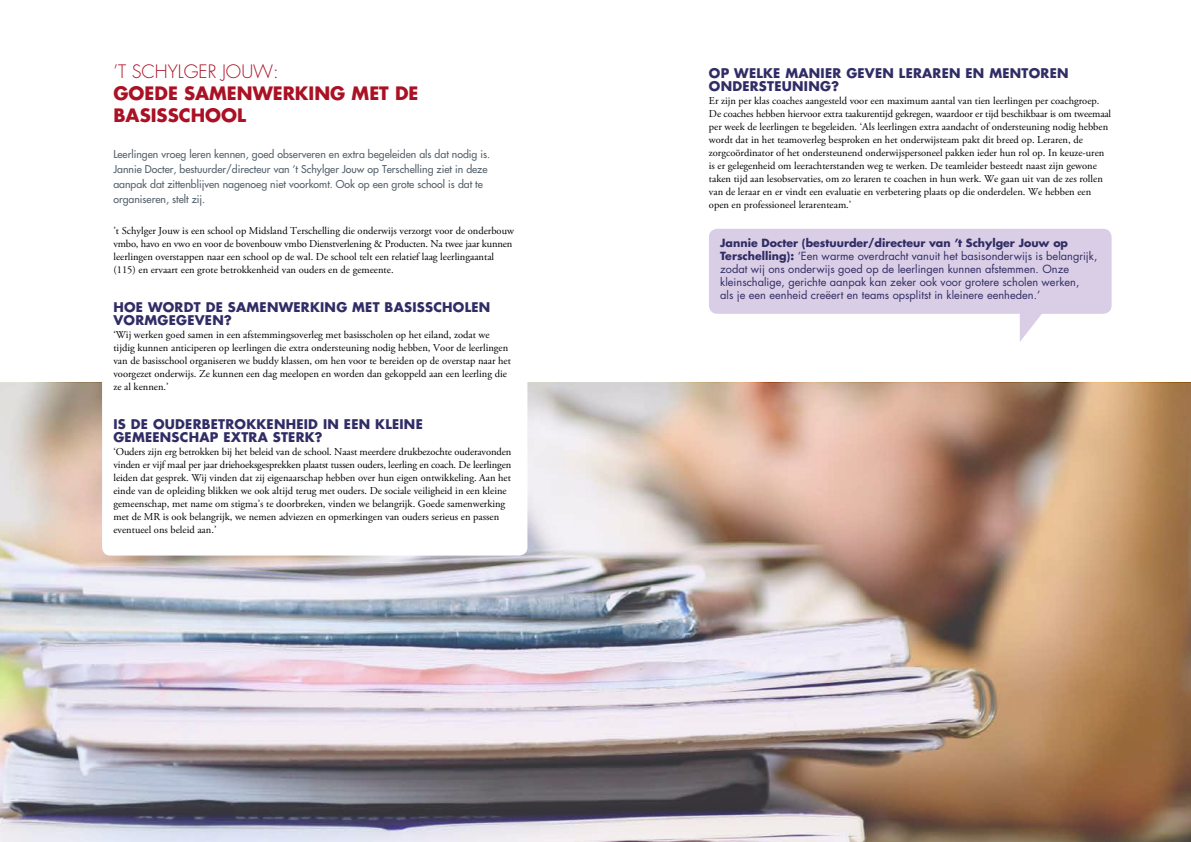
<style>
.page{position:relative;width:1191px;height:842px;background:#fff}
.page>*{position:absolute;margin:0;border:0;box-sizing:border-box;transform-origin:0 0}
.t1{font:700 18px/22px "Futura Std";color:#aa1124}
.t2{font:300 18px "Futura Std";color:#aa1124}
.t3{font:700 13px/13px "Futura Std";letter-spacing:.02em;color:#302c65}
.t4{font:11px/13px "Futura Std";color:#302c65}
.t5{font:10.5px/13px "Adobe Garamond Pro";color:#000}
.t6{font:500 10.5px/15px "Futura Std";color:#54616c}
.s1{font-weight:700}
</style>
<div class="page">
<img style="left:0;top:383px;width:1191px;height:459px">
<div style="left:102px;top:331px;width:425px;height:225px;background:#fff;border-radius:9px"></div>
<svg style="left:1020px;top:314px;width:22px;height:28px"></svg>
<div style="left:709px;top:229px;width:402px;height:85px;background:#d9cee5;border-radius:9px"></div>
<h1 class="t2" style="left:113px;top:61px;width:167px">’T SCHYLGER JOUW:</h1>
<h1 class="t1" style="left:113px;top:82px;width:306px">GOEDE SAMENWERKING MET DE<br>BASISSCHOOL</h1>
<p class="t6" style="left:113px;top:147px;width:378px">Leerlingen vroeg leren kennen, goed observeren en extra begeleiden als dat nodig is.<br>Jannie Docter, bestuurder/directeur van ’t Schylger Jouw op Terschelling ziet in deze aanpak dat zittenblijven nagenoeg niet voorkomt. Ook op een grote school is dat te organiseren, stelt zij.</p>
<p class="t5" style="left:113px;top:225px;width:402px">’t Schylger Jouw is een school op Midsland Terschelling die onderwijs verzorgt voor de onderbouw vmbo, havo en vwo en voor de bovenbouw vmbo Dienstverlening &amp; Producten. Na twee jaar kunnen leerlingen overstappen naar een school op de wal. De school telt een relatief laag leerlingaantal (115) en ervaart een grote betrokkenheid van ouders en de gemeente.</p>
<p class="t3" style="left:113px;top:300px;width:378px">HOE WORDT DE SAMENWERKING MET BASISSCHOLEN<br>VORMGEGEVEN?</p>
<p class="t5" style="left:113px;top:329px;width:399px">‘Wij werken goed samen in een afstemmingsoverleg met basisscholen op het eiland, zodat we tijdig kunnen anticiperen op leerlingen die extra ondersteuning nodig hebben, Voor de leerlingen van de basisschool organiseren we buddy klassen, om hen voor te bereiden op de overstap naar het voorgezet onderwijs. Ze kunnen een dag meelopen en worden dan gekoppeld aan een leerling die ze al kennen.’</p>
<p class="t3" style="left:113px;top:417px;width:311px">IS DE OUDERBETROKKENHEID IN EEN KLEINE<br>GEMEENSCHAP EXTRA STERK?</p>
<p class="t5" style="left:113px;top:446px;width:399px">‘Ouders zijn erg betrokken bij het beleid van de school. Naast meerdere drukbezochte ouderavonden vinden er vijf maal per jaar driehoeksgesprekken plaatst tussen ouders, leerling en coach. De leerlingen leiden dat gesprek. Wij vinden dat zij eigenaarschap hebben over hun eigen ontwikkeling. Aan het einde van de opleiding blikken we ook altijd terug met ouders. De sociale veiligheid in een kleine gemeenschap, met name om stigma’s te doorbreken, vinden we belangrijk. Goede samenwerking met de MR is ook belangrijk, we nemen adviezen en opmerkingen van ouders serieus en passen eventueel ons beleid aan.’</p>
<p class="t3" style="left:709px;top:66px;width:361px">OP WELKE MANIER GEVEN LERAREN EN MENTOREN<br>ONDERSTEUNING?</p>
<p class="t5" style="left:709px;top:95px;width:404px">Er zijn per klas coaches aangesteld voor een maximum aantal van tien leerlingen per coachgroep.<br>De coaches hebben hiervoor extra taakurentijd gekregen, waardoor er tijd beschikbaar is om tweemaal per week de leerlingen te begeleiden. ‘Als leerlingen extra aandacht of ondersteuning nodig hebben wordt dat in het teamoverleg besproken en het onderwijsteam pakt dit breed op. Leraren, de zorgcoördinator of het ondersteunend onderwijspersoneel pakken ieder hun rol op. In keuze-uren is er gelegenheid om leerachterstanden weg te werken. De teamleider besteedt naast zijn gewone taken tijd aan lesobservaties, om zo leraren te coachen in hun werk. We gaan uit van de zes rollen van de leraar en er vindt een evaluatie en verbetering plaats op die onderdelen. We hebben een open en professioneel lerarenteam.’</p>
<p class="t4" style="left:720px;top:237px;width:379px"><span class="s1">Jannie Docter (bestuurder/directeur van ’t Schylger Jouw op Terschelling):</span> ‘Een warme overdracht vanuit het basisonderwijs is belangrijk, zodat wij ons onderwijs goed op de leerlingen kunnen afstemmen. Onze kleinschalige, gerichte aanpak kan zeker ook voor grotere scholen werken,<br>als je een eenheid creëert en teams opsplitst in kleinere eenheden.’</p>
</div>
